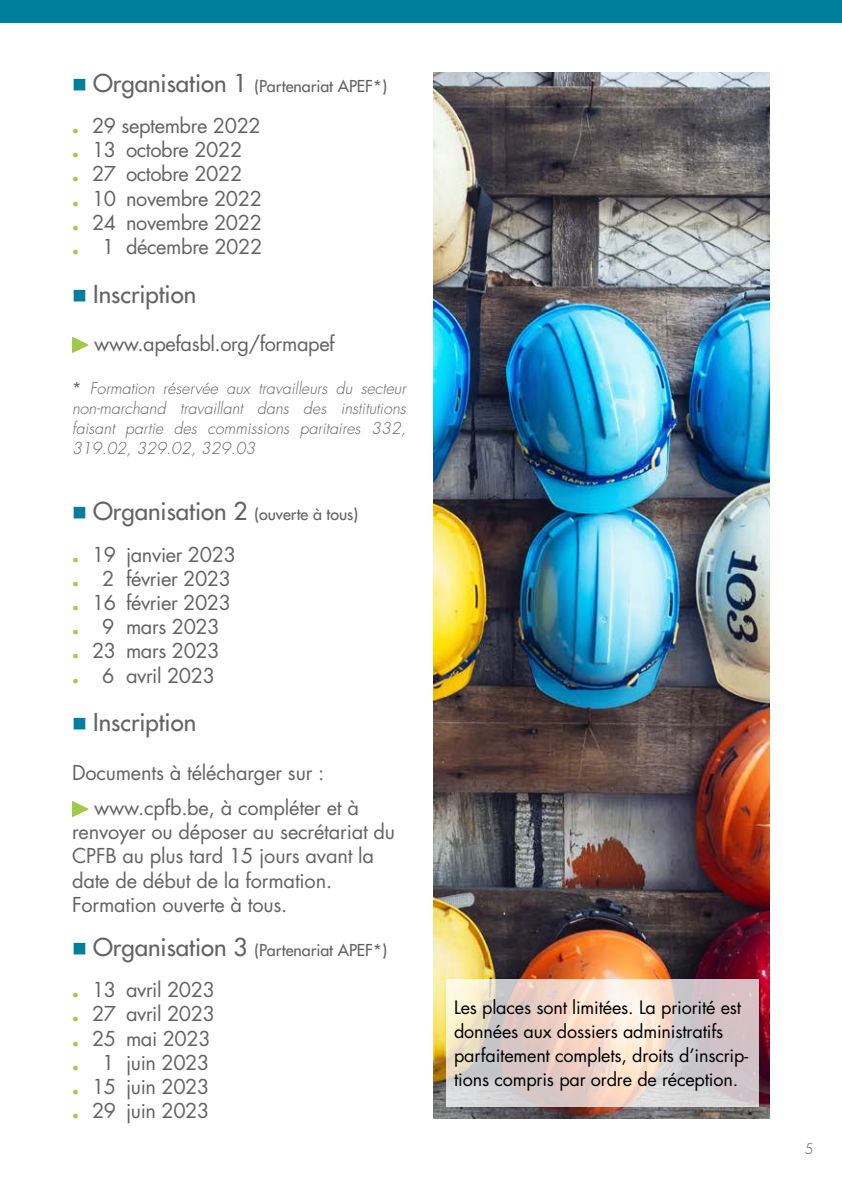
<style>
.page{position:relative;width:842px;height:1191px;background:#fff}
.page>*{position:absolute;margin:0;border:0;box-sizing:border-box;transform-origin:0 0}
.t1{font:500 24px "Futura Std";color:#646363}
.t2{font:20px/24.2px "Futura Std";letter-spacing:-.02em;color:#646363}
.t3{font:18px/24px "Futura Std";letter-spacing:-.01em;color:#000}
.t4{font:italic 300 16px/20px "Futura Std";color:#646363;text-align:justify}
.t5{font:500 16px "Futura Std";color:#646363}
.t6{font:300 14px "Futura Std";color:#575756}
.s1{color:#007f9c}
.s2{font-size:24px}
.s3{font-weight:400}
.s4{font-weight:700;color:#a4c847}
.s5{font-weight:400;font-style:normal}
</style>
<div class="page">
<svg style="left:72px;top:337px;width:17px;height:16px"></svg>
<svg style="left:72px;top:801px;width:17px;height:16px"></svg>
<div style="left:0;top:0;width:842px;height:23px;background:#007f9c"></div>
<img style="left:434px;top:72px;width:336px;height:1047px">
<svg style="left:446px;top:979px;width:313px;height:127px;background:#e3d3cc"></svg>
<p class="t5" style="left:72px;top:76px;width:316px"><span class="s1">■</span> <span class="s2">Organisation 1</span> (Partenariat APEF<span class="s3">*</span>)</p>
<p class="t2" style="left:72px;top:114px;width:192px"><span class="s4">.</span> 29 septembre 2022 <span class="s4">.</span> 13 octobre 2022<br><span class="s4">.</span> 27 octobre 2022<br><span class="s4">.</span> 10 novembre 2022 <span class="s4">.</span> 24 novembre 2022 <span class="s4">.</span> 1 décembre 2022</p>
<p class="t1" style="left:72px;top:279px;width:126px"><span class="s1">■</span> Inscription</p>
<p class="t2" style="left:94px;top:332px;width:242px">www.apefasbl.org/formapef</p>
<p class="t4" style="left:72px;top:379px;width:335px"><span class="s5">*</span> Formation réservée aux travailleurs du secteur non-marchand travaillant dans des institutions faisant partie des commissions paritaires 332, 319.02, 329.02, 329.03</p>
<p class="t5" style="left:72px;top:504px;width:288px"><span class="s1">■</span> <span class="s2">Organisation 2</span> (ouverte à tous)</p>
<p class="t2" style="left:72px;top:542px;width:165px"><span class="s4">.</span> 19 janvier 2023 <span class="s4">.</span> 2 février 2023 <span class="s4">.</span> 16 février 2023 <span class="s4">.</span> 9 mars 2023<br><span class="s4">.</span> 23 mars 2023<br><span class="s4">.</span> 6 avril 2023</p>
<p class="t1" style="left:72px;top:707px;width:126px"><span class="s1">■</span> Inscription</p>
<p class="t2" style="left:94px;top:754px;width:266px;line-height:35.6px;text-indent:-22px">Documents à télécharger sur : www.cpfb.be, à compléter et à</p>
<p class="t2" style="left:72px;top:820px;width:325px">renvoyer ou déposer au secrétariat du<br>CPFB au plus tard 15 jours avant la date de début de la formation.<br>Formation ouverte à tous.</p>
<p class="t5" style="left:72px;top:940px;width:316px"><span class="s1">■</span> <span class="s2">Organisation 3</span> (Partenariat APEF<span class="s3">*</span>)</p>
<p class="t2" style="left:72px;top:978px;width:145px"><span class="s4">.</span> 13 avril 2023 <span class="s4">.</span> 27 avril 2023 <span class="s4">.</span> 25 mai 2023 <span class="s4">.</span> 1 juin 2023 <span class="s4">.</span> 15 juin 2023 <span class="s4">.</span> 29 juin 2023</p>
<p class="t3" style="left:454px;top:996px;width:296px">Les places sont limitées. La priorité est données aux dossiers administratifs parfaitement complets, droits d’inscrip&shy;tions compris par ordre de réception.</p>
<p class="t6" style="left:805px;top:1140px;width:10px">5</p>
</div>
